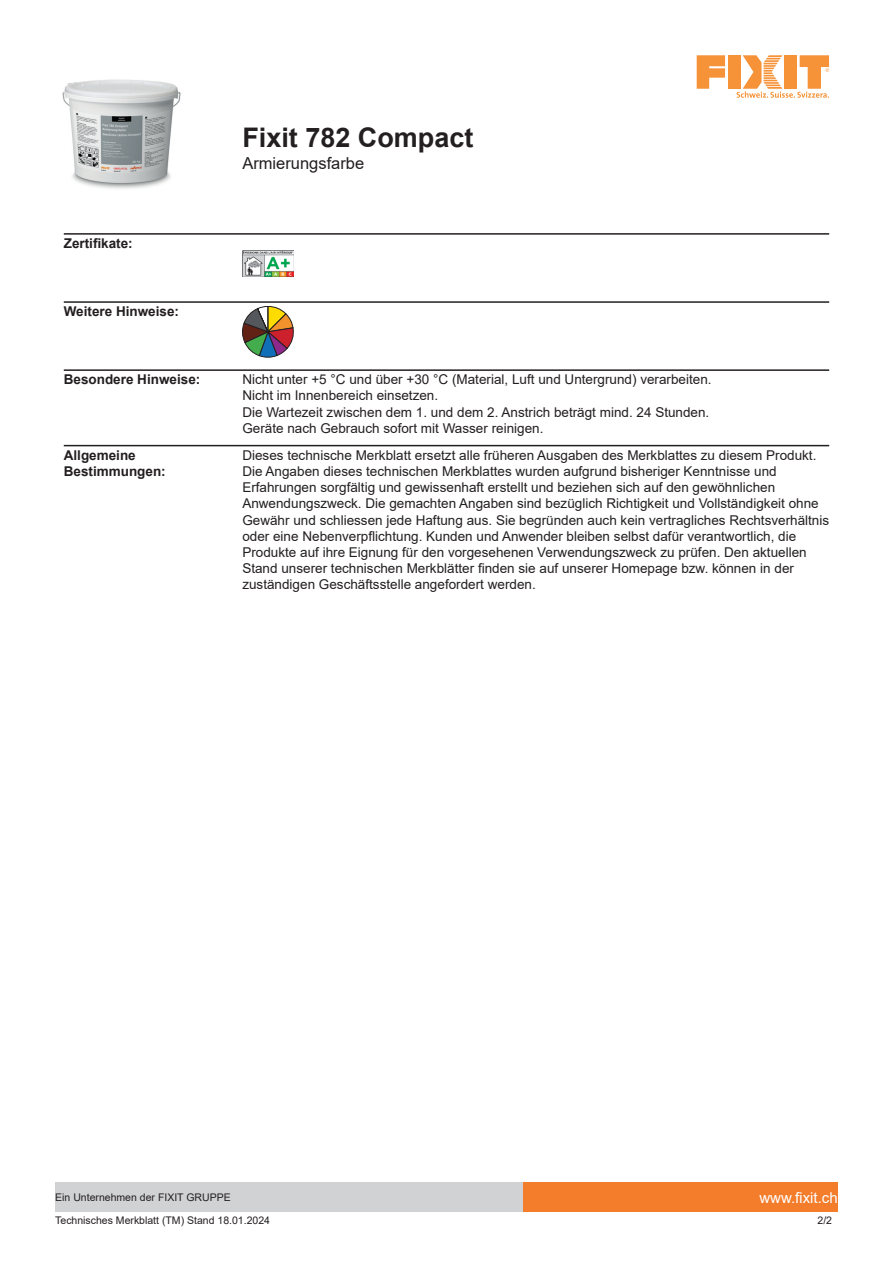
<style>
.page{position:relative;width:893px;height:1263px;background:#fff}
.page>*{position:absolute;margin:0;border:0;box-sizing:border-box;transform-origin:0 0}
.t1{font:700 27px "Arial";color:#231f20}
.t2{font:16.5px "Arial";color:#231f20}
.t3{font:15px "Arial";color:#fff}
.t4{font:13.5px/16.2px "Arial";color:#231f20}
.t5{font:700 13.5px/16.2px "Arial";color:#231f20}
.t6{font:10.5px "Arial";color:#231f20}
</style>
<div class="page">
<img style="left:62px;top:79px;width:119px;height:110px">
<svg style="left:697px;top:55px;width:28px;height:34px"></svg>
<div style="left:728px;top:55px;width:12px;height:34px;background:#f69237"></div>
<svg style="left:737px;top:55px;width:92px;height:43px"></svg>
<div style="left:523px;top:1182px;width:315px;height:30px;background:#f47d2c"></div>
<div style="left:55px;top:1182px;width:468px;height:30px;background:#d1d2d4"></div>
<hr style="left:64px;top:233px;width:765px;height:2px;background:#231f20">
<img style="left:242px;top:250px;width:51px;height:27px">
<hr style="left:64px;top:301px;width:765px;height:2px;background:#231f20">
<svg style="left:242px;top:306px;width:51px;height:51px"></svg>
<hr style="left:64px;top:369px;width:765px;height:2px;background:#231f20">
<hr style="left:64px;top:445px;width:765px;height:1px;background:#231f20">
<p class="t5" style="left:64px;top:235px;width:71px">Zertifikate:</p>
<p class="t5" style="left:64px;top:303px;width:117px">Weitere Hinweise:</p>
<h1 class="t1" style="left:242px;top:119px;width:233px">Fixit 782 Compact</h1>
<p class="t2" style="left:242px;top:152px;width:123px">Armierungsfarbe</p>
<p class="t5" style="left:64px;top:371px;width:138px">Besondere Hinweise:</p>
<p class="t4" style="left:242px;top:371px;width:471px">Nicht unter +5 °C und über +30 °C (Material, Luft und Untergrund) verarbeiten.<br>Nicht im Innenbereich einsetzen.<br>Die Wartezeit zwischen dem 1. und dem 2. Anstrich beträgt mind. 24 Stunden.<br>Geräte nach Gebrauch sofort mit Wasser reinigen.</p>
<p class="t5" style="left:64px;top:447px;width:104px">Allgemeine<br>Bestimmungen:</p>
<p class="t4" style="left:242px;top:447px;width:588px">Dieses technische Merkblatt ersetzt alle früheren Ausgaben des Merkblattes zu diesem Produkt.<br>Die Angaben dieses technischen Merkblattes wurden aufgrund bisheriger Kenntnisse und Erfahrungen sorgfältig und gewissenhaft erstellt und beziehen sich auf den gewöhnlichen Anwendungszweck. Die gemachten Angaben sind bezüglich Richtigkeit und Vollständigkeit ohne Gewähr und schliessen jede Haftung aus. Sie begründen auch kein vertragliches Rechtsverhältnis oder eine Nebenverpflichtung. Kunden und Anwender bleiben selbst dafür verantwortlich, die Produkte auf ihre Eignung für den vorgesehenen Verwendungszweck zu prüfen. Den aktuellen Stand unserer technischen Merkblätter finden sie auf unserer Homepage bzw. können in der zuständigen Geschäftsstelle angefordert werden.</p>
<p class="t6" style="left:55px;top:1190px;width:177px">Ein Unternehmen der FIXIT GRUPPE</p>
<p class="t3" style="left:759px;top:1187px;width:80px">www.fixit.ch</p>
<p class="t6" style="left:55px;top:1213px;width:216px">Technisches Merkblatt (TM) Stand 18.01.2024</p>
<p class="t6" style="left:817px;top:1213px;width:16px">2/2</p>
</div>
